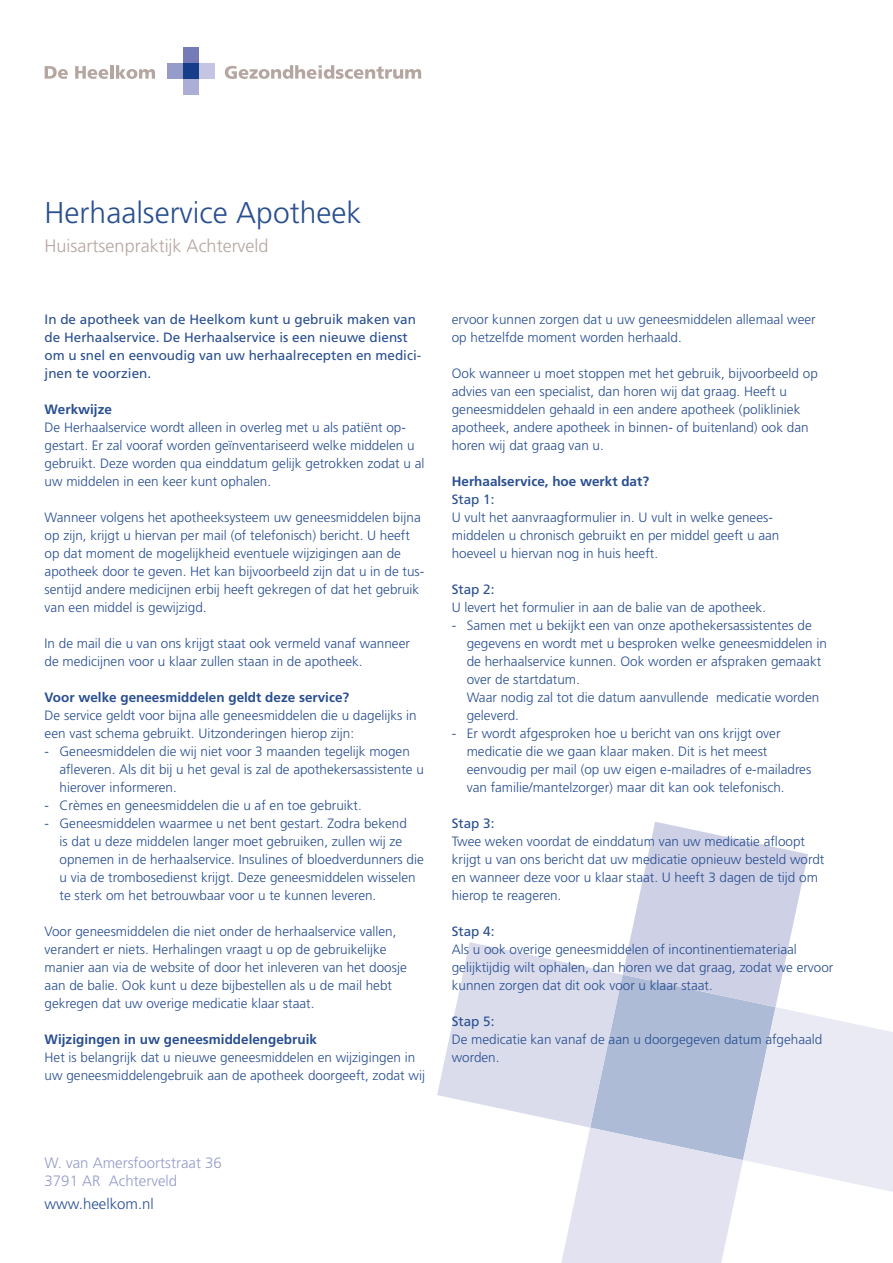
<style>
.page{position:relative;width:893px;height:1263px;background:#fff}
.page>*{position:absolute;margin:0;border:0;box-sizing:border-box;transform-origin:0 0}
.t1{font:300 30px "Frutiger";color:#294f91}
.t2{font:300 18px "Frutiger";color:#b5a6a1}
.t3{font:300 15px/18px "Frutiger";color:#959cca}
.t4{font:300 15px "Frutiger";color:#294f91}
.t5{font:300 13.5px/18px "Frutiger";color:#294f91}
.t6{font:13.5px/18px "Frutiger";color:#294f91}
.t7{font:700 13.5px "Frutiger";color:#294f91}
</style>
<div class="page">
<svg style="left:437px;top:822px;width:456px;height:441px"></svg>
<div style="left:183px;top:63px;width:16px;height:16px;background:#153d8a"></div>
<div style="left:167px;top:63px;width:16px;height:16px;background:#959cca"></div>
<div style="left:183px;top:47px;width:16px;height:16px;background:#757bb6"></div>
<div style="left:199px;top:63px;width:16px;height:16px;background:#c4c5e2"></div>
<div style="left:183px;top:79px;width:16px;height:16px;background:#adaed5"></div>
<svg style="left:45px;top:66px;width:23px;height:13px"></svg>
<svg style="left:75px;top:66px;width:33px;height:13px"></svg>
<hr style="left:110px;top:65px;width:4px;height:14px;background:#b5a6a1">
<svg style="left:116px;top:65px;width:39px;height:14px"></svg>
<svg style="left:225px;top:65px;width:196px;height:14px"></svg>
<h1 class="t1" style="left:45px;top:196px;width:318px">Herhaalservice Apotheek</h1>
<h2 class="t2" style="left:45px;top:236px;width:225px">Huisartsenpraktijk Achterveld</h2>
<p class="t6" style="left:45px;top:310px;width:378px">In de apotheek van de Heelkom kunt u gebruik maken van de Herhaalservice. De Herhaalservice is een nieuwe dienst om u snel en eenvoudig van uw herhaalrecepten en medici&shy;jnen te voorzien.</p>
<p class="t7" style="left:45px;top:401px;width:69px">Werkwijze</p>
<p class="t5" style="left:45px;top:418px;width:381px">De Herhaalservice wordt alleen in overleg met u als patiënt op&shy;gestart. Er zal vooraf worden geïnventariseerd welke middelen u gebruikt. Deze worden qua einddatum gelijk getrokken zodat u al uw middelen in een keer kunt ophalen.</p>
<p class="t5" style="left:45px;top:508px;width:381px">Wanneer volgens het apotheeksysteem uw geneesmiddelen bijna op zijn, krijgt u hiervan per mail (of telefonisch) bericht. U heeft op dat moment de mogelijkheid eventuele wijzigingen aan de apotheek door te geven. Het kan bijvoorbeeld zijn dat u in de tus&shy;sentijd andere medicijnen erbij heeft gekregen of dat het gebruik van een middel is gewijzigd.</p>
<p class="t5" style="left:45px;top:634px;width:367px">In de mail die u van ons krijgt staat ook vermeld vanaf wanneer de medicijnen voor u klaar zullen staan in de apotheek.</p>
<p class="t7" style="left:45px;top:689px;width:306px">Voor welke geneesmiddelen geldt deze service?</p>
<p class="t5" style="left:45px;top:706px;width:374px">De service geldt voor bijna alle geneesmiddelen die u dagelijks in een vast schema gebruikt. Uitzonderingen hierop zijn:</p>
<p class="t5" style="left:60px;top:742px;width:366px;text-indent:-15px">- Geneesmiddelen die wij niet voor 3 maanden tegelijk mogen afleveren. Als dit bij u het geval is zal de apothekersassistente u hierover informeren.</p>
<p class="t5" style="left:45px;top:796px;width:319px">- Crèmes en geneesmiddelen die u af en toe gebruikt.</p>
<p class="t5" style="left:60px;top:814px;width:366px;text-indent:-15px">- Geneesmiddelen waarmee u net bent gestart. Zodra bekend<br>is dat u deze middelen langer moet gebruiken, zullen wij ze opnemen in de herhaalservice. Insulines of bloedverdunners die u via de trombosedienst krijgt. Deze geneesmiddelen wisselen te sterk om het betrouwbaar voor u te kunnen leveren.</p>
<p class="t5" style="left:45px;top:922px;width:364px">Voor geneesmiddelen die niet onder de herhaalservice vallen, verandert er niets. Herhalingen vraagt u op de gebruikelijke manier aan via de website of door het inleveren van het doosje aan de balie. Ook kunt u deze bijbestellen als u de mail hebt gekregen dat uw overige medicatie klaar staat.</p>
<p class="t7" style="left:45px;top:1031px;width:274px">Wijzigingen in uw geneesmiddelengebruik</p>
<p class="t5" style="left:45px;top:1048px;width:382px">Het is belangrijk dat u nieuwe geneesmiddelen en wijzigingen in uw geneesmiddelengebruik aan de apotheek doorgeeft, zodat wij</p>
<p class="t5" style="left:452px;top:310px;width:365px">ervoor kunnen zorgen dat u uw geneesmiddelen allemaal weer op hetzelfde moment worden herhaald.</p>
<p class="t5" style="left:452px;top:364px;width:368px">Ook wanneer u moet stoppen met het gebruik, bijvoorbeeld op advies van een specialist, dan horen wij dat graag. Heeft u geneesmiddelen gehaald in een andere apotheek (polikliniek apotheek, andere apotheek in binnen- of buitenland) ook dan horen wij dat graag van u.</p>
<p class="t7" style="left:452px;top:473px;width:199px">Herhaalservice, hoe werkt dat?</p>
<p class="t6" style="left:452px;top:490px;width:44px">Stap 1:</p>
<p class="t5" style="left:452px;top:508px;width:329px">U vult het aanvraagformulier in. U vult in welke genees&shy;middelen u chronisch gebruikt en per middel geeft u aan hoeveel u hiervan nog in huis heeft.</p>
<p class="t6" style="left:452px;top:580px;width:44px">Stap 2:</p>
<p class="t5" style="left:452px;top:598px;width:316px">U levert het formulier in aan de balie van de apotheek.</p>
<p class="t5" style="left:467px;top:616px;width:362px;text-indent:-15px">- Samen met u bekijkt een van onze apothekersassistentes de gegevens en wordt met u besproken welke geneesmiddelen in de herhaalservice kunnen. Ook worden er afspraken gemaakt over de startdatum.<br>Waar nodig zal tot die datum aanvullende medicatie worden geleverd.</p>
<p class="t5" style="left:467px;top:724px;width:346px;text-indent:-15px">- Er wordt afgesproken hoe u bericht van ons krijgt over medicatie die we gaan klaar maken. Dit is het meest eenvoudig per mail (op uw eigen e-mailadres of e-mailadres van familie/mantelzorger) maar dit kan ook telefonisch.</p>
<p class="t6" style="left:452px;top:814px;width:44px">Stap 3:</p>
<p class="t5" style="left:452px;top:832px;width:374px">Twee weken voordat de einddatum van uw medicatie afloopt krijgt u van ons bericht dat uw medicatie opnieuw besteld wordt en wanneer deze voor u klaar staat. U heeft 3 dagen de tijd om hierop te reageren.</p>
<p class="t6" style="left:452px;top:922px;width:44px">Stap 4:</p>
<p class="t5" style="left:452px;top:940px;width:383px">Als u ook overige geneesmiddelen of incontinentiemateriaal gelijktijdig wilt ophalen, dan horen we dat graag, zodat we ervoor kunnen zorgen dat dit ook voor u klaar staat.</p>
<p class="t6" style="left:452px;top:1012px;width:44px">Stap 5:</p>
<p class="t5" style="left:452px;top:1030px;width:372px">De medicatie kan vanaf de aan u doorgegeven datum afgehaald worden.</p>
<p class="t3" style="left:45px;top:1154px;width:179px">W. van Amersfoortstraat 36<br>3791 AR Achterveld</p>
<p class="t4" style="left:45px;top:1195px;width:111px">www.heelkom.nl</p>
</div>
